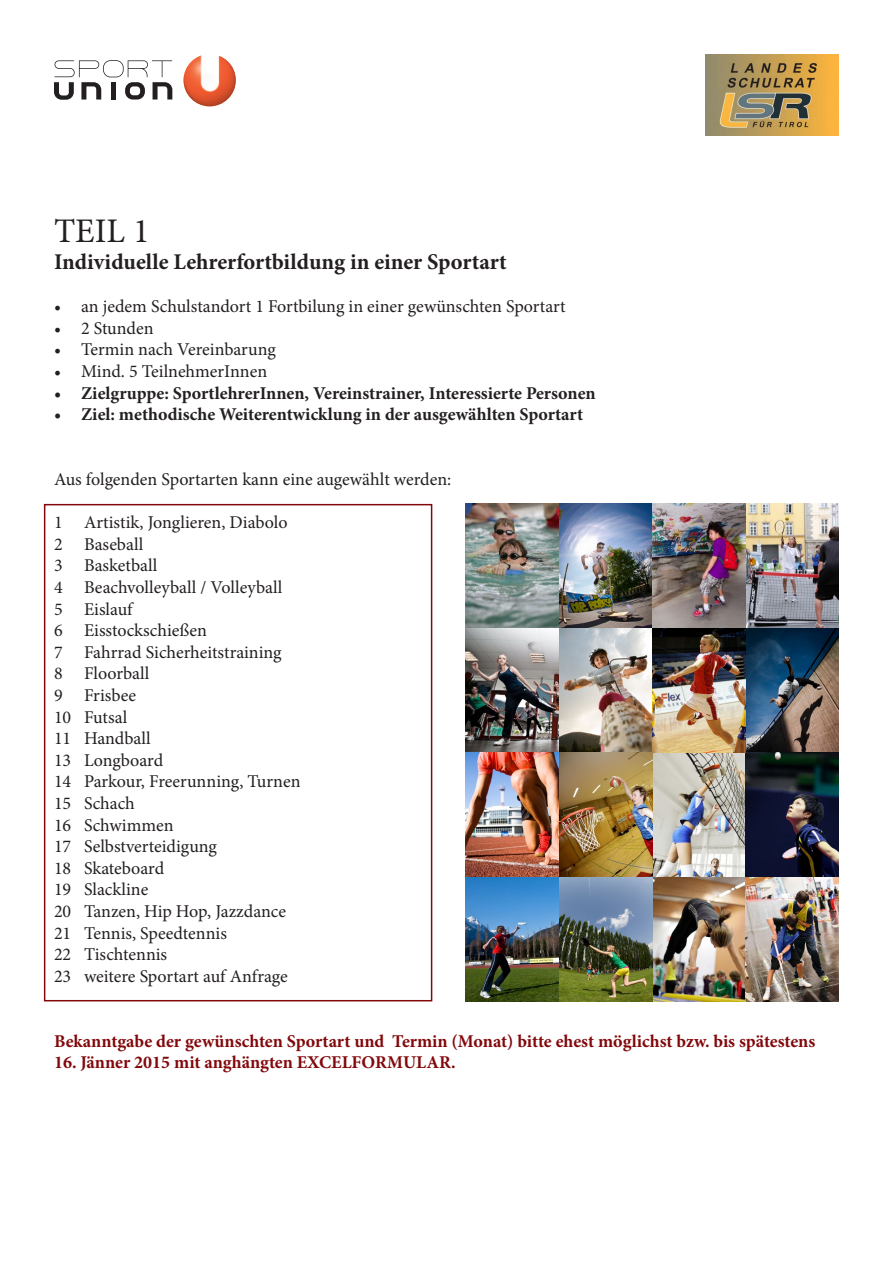
<style>
.page{position:relative;width:893px;height:1263px;background:#fff}
.page>*{position:absolute;margin:0;border:0;box-sizing:border-box;transform-origin:0 0}
.t1{font:34.5px "Minion Pro";color:#231f20}
.t2{font:700 22.5px "Minion Pro";color:#231f20}
.t3{font:18px/21.6px "Minion Pro";color:#231f20}
.t4{font:700 18px "Minion Pro";color:#82080b}
.t5{font:700 18px "Minion Pro";color:#231f20}
</style>
<div class="page">
<img style="left:466px;top:504px;width:373px;height:497px">
<div style="left:44px;top:504px;width:388px;height:497px;border:2px solid #82080b"></div>
<svg style="left:54px;top:60px;width:118px;height:40px"></svg>
<img style="left:183px;top:54px;width:53px;height:52px;border-radius:26px">
<img style="left:705px;top:54px;width:134px;height:82px">
<h1 class="t1" style="left:54px;top:208px;width:97px">TEIL 1</h1>
<p class="t2" style="left:54px;top:246px;width:454px">Individuelle Lehrerfortbildung in einer Sportart</p>
<p class="t3" style="left:54px;top:296px;width:513px">• an jedem Schulstandort 1 Fortbilung in einer gewünschten Sportart</p>
<p class="t3" style="left:54px;top:317px;width:101px">• 2 Stunden</p>
<p class="t3" style="left:54px;top:339px;width:223px">• Termin nach Vereinbarung</p>
<p class="t3" style="left:54px;top:360px;width:215px">• Mind. 5 TeilnehmerInnen</p>
<p class="t5" style="left:54px;top:380px;width:543px">• Zielgruppe: SportlehrerInnen, Vereinstrainer, Interessierte Personen</p>
<p class="t5" style="left:54px;top:402px;width:531px">• Ziel: methodische Weiterentwicklung in der ausgewählten Sportart</p>
<p class="t3" style="left:54px;top:468px;width:399px">Aus folgenden Sportarten kann eine augewählt werden:</p>
<p class="t3" style="left:54px;top:512px;width:248px">1 Artistik, Jonglieren, Diabolo<br>2 Baseball<br>3 Basketball<br>4 Beachvolleyball / Volleyball<br>5 Eislauf<br>6 Eisstockschießen<br>7 Fahrrad Sicherheitstraining<br>8 Floorball<br>9 Frisbee<br>10 Futsal<br>11 Handball<br>13 Longboard<br>14 Parkour, Freerunning, Turnen<br>15 Schach<br>16 Schwimmen<br>17 Selbstverteidigung<br>18 Skateboard<br>19 Slackline<br>20 Tanzen, Hip Hop, Jazzdance<br>21 Tennis, Speedtennis<br>22 Tischtennis<br>23 weitere Sportart auf Anfrage</p>
<p class="t4" style="left:54px;top:1028px;width:763px">Bekanntgabe der gewünschten Sportart und Termin (Monat) bitte ehest möglichst bzw. bis spätestens</p>
<p class="t4" style="left:54px;top:1050px;width:403px">16. Jänner 2015 mit anghängten EXCELFORMULAR.</p>
</div>
